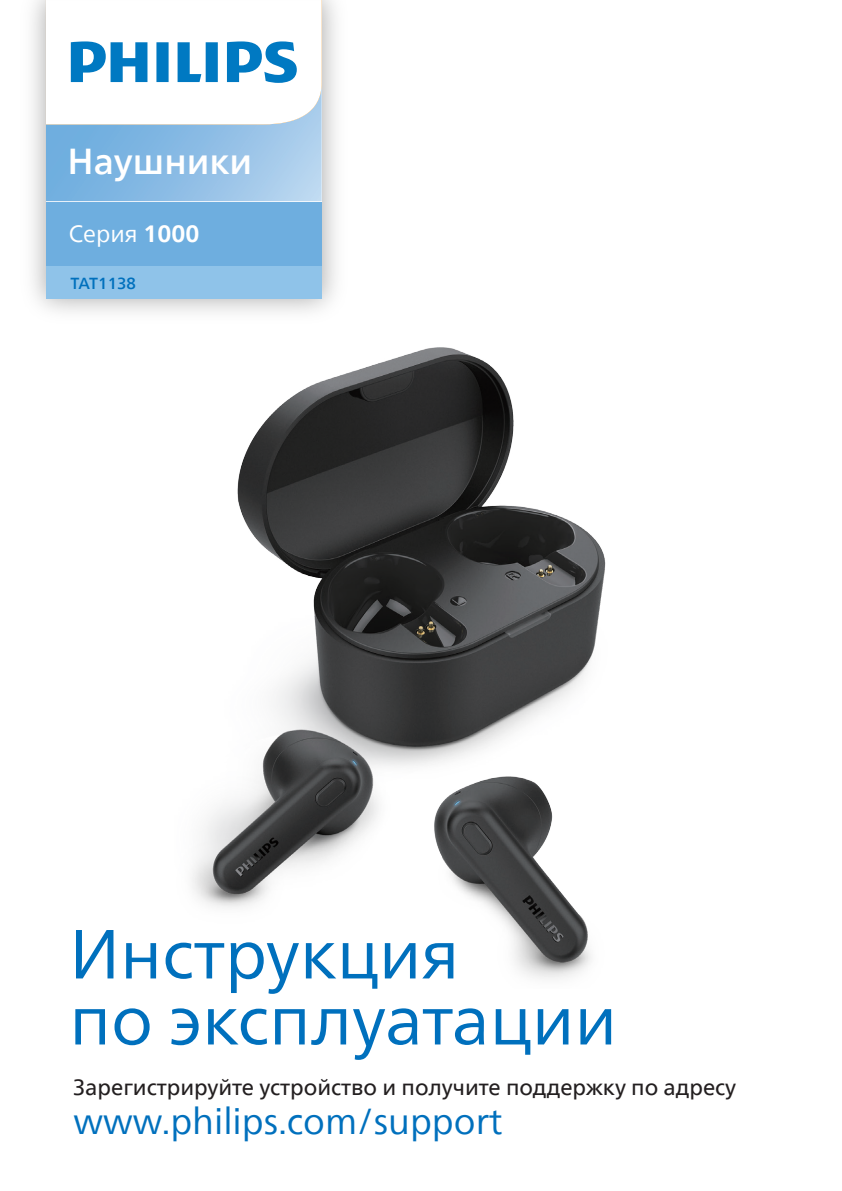
<style>
.page{position:relative;width:842px;height:1191px;background:#fff}
.page>*{position:absolute;margin:0;border:0;box-sizing:border-box;transform-origin:0 0}
.Body_Text__0{font:69.4px/66px "Neue Frutiger World";color:#0070bd}
.t1{font:36px "Neue Frutiger World";color:#0070bd}
.正文_0{font:500 36px "Neue Frutiger World";color:#fff}
.正文_0-2{font:23.6px "Neue Frutiger World";color:#fff}
.t_register{font:22px "Neue Frutiger World";color:#231f20}
.正文_0-3{font:500 16px "Neue Frutiger World";color:#0070bd}
.s1{font-weight:700}
</style>
<div class="page">
<img style="left:32px;top:0;width:304px;height:312px">
<svg style="left:46px;top:0;width:276px;height:201px"></svg>
<div style="left:46px;top:201px;width:276px;height:65px;background:#6eaedf"></div>
<div style="left:46px;top:266px;width:276px;height:33px;background:#8fc3e9"></div>
<img style="left:192px;top:347px;width:414px;height:632px">
<p class="正文_0" style="left:67px;top:132px;width:186px">Наушники</p>
<p class="正文_0-2" style="left:69px;top:215px;width:132px">Серия <span class="s1">1000</span></p>
<p class="正文_0-3" style="left:71px;top:270px;width:67px">TAT1138</p>
<p class="Body_Text__0" style="left:69px;top:922px;width:549px">Инструкция<br>по эксплуатации</p>
<p class="t_register" style="left:73px;top:1070px;width:664px">Зарегистрируйте устройство и получите поддержку по адресу</p>
<p class="t1" style="left:73px;top:1093px;width:431px">www.philips.com/support</p>
</div>
